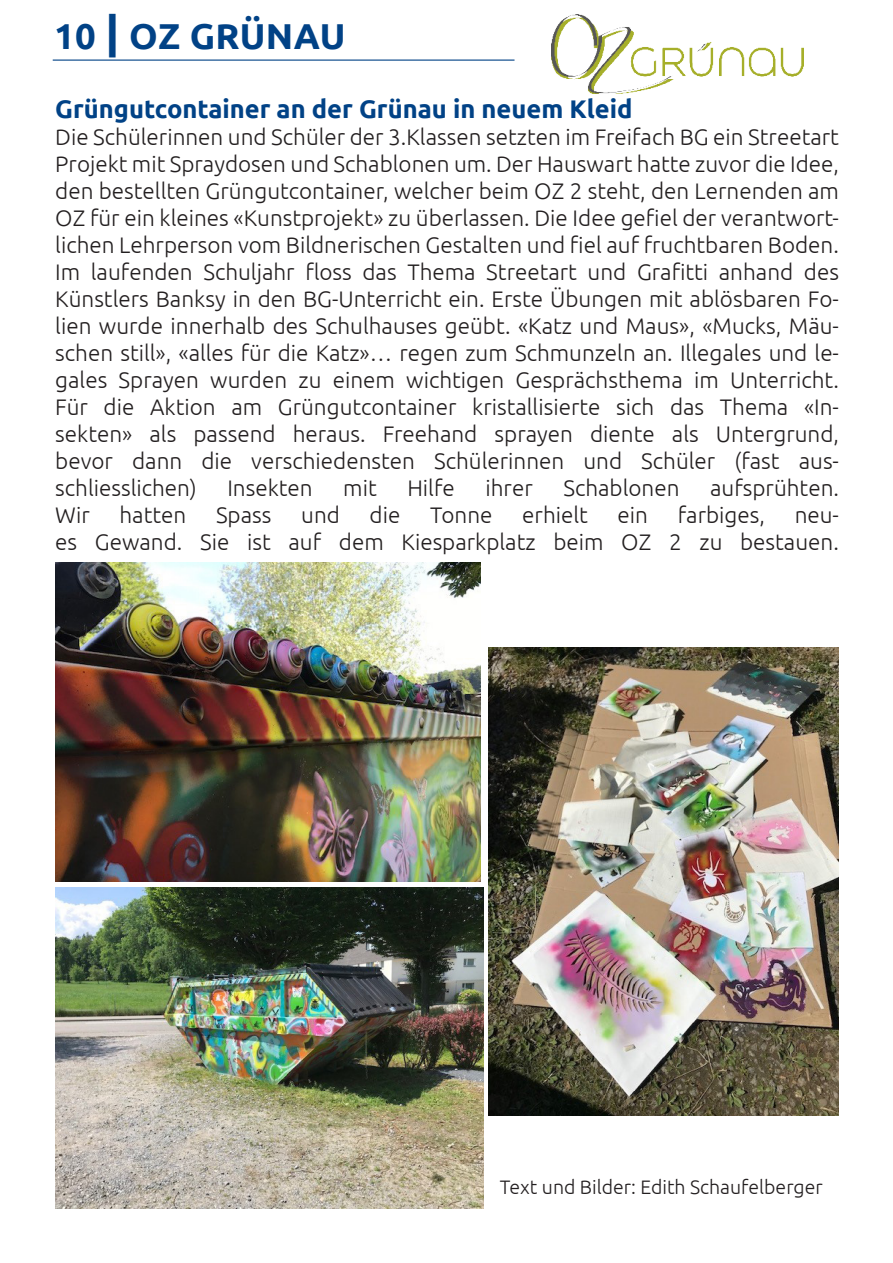
<style>
.page{position:relative;width:893px;height:1263px;background:#fff}
.page>*{position:absolute;margin:0;border:0;box-sizing:border-box;transform-origin:0 0}
.t1{font:700 36px "Ubuntu";letter-spacing:.005em;color:#014286}
.t2{font:700 25.5px "Ubuntu";color:#014286}
.t3{font:300 22.5px/27px "Ubuntu";color:#231f20;text-align:justify}
.t4{font:300 19.5px "Ubuntu";color:#231f20}
.s1{font-style:inherit}
.s2{font-size:45px}
</style>
<div class="page">
<hr style="left:53px;top:60px;width:461px;height:1px;background:#014286">
<img style="left:551px;top:15px;width:252px;height:78px">
<img style="left:488px;top:647px;width:351px;height:468px">
<img style="left:55px;top:562px;width:425px;height:319px">
<img style="left:55px;top:888px;width:428px;height:321px">
<h1 class="t1" style="left:54px;top:13px;width:293px"><span class="s1">10</span> <span class="s2">|</span> OZ GRÜNAU</h1>
<p class="t2" style="left:55px;top:92px;width:579px">Grüngutcontainer an der Grünau in neuem Kleid</p>
<p class="t3" style="left:55px;top:123px;width:785px">Die Schülerinnen und Schüler der 3.Klassen setzten im Freifach BG ein Streetart Projekt mit Spraydosen und Schablonen um. Der Hauswart hatte zuvor die Idee, den bestellten Grüngutcontainer, welcher beim OZ 2 steht, den Lernenden am OZ für ein kleines «Kunstprojekt» zu überlassen. Die Idee gefiel der verantwort&shy;lichen Lehrperson vom Bildnerischen Gestalten und fiel auf fruchtbaren Boden.</p>
<p class="t3" style="left:55px;top:258px;width:785px">Im laufenden Schuljahr floss das Thema Streetart und Grafitti anhand des Künstlers Banksy in den BG-Unterricht ein. Erste Übungen mit ablösbaren Fo&shy;lien wurde innerhalb des Schulhauses geübt. «Katz und Maus», «Mucks, Mäu&shy;schen still», «alles für die Katz»… regen zum Schmunzeln an. Illegales und le&shy;gales Sprayen wurden zu einem wichtigen Gesprächsthema im Unterricht.</p>
<p class="t3" style="left:55px;top:393px;width:785px">Für die Aktion am Grüngutcontainer kristallisierte sich das Thema «In&shy;sekten» als passend heraus. Freehand sprayen diente als Untergrund, bevor dann die verschiedensten Schülerinnen und Schüler (fast aus&shy;schliesslichen)</p>
<p class="t3" style="left:227px;top:474px;width:87px">Insekten</p>
<p class="t3" style="left:343px;top:474px;width:35px">mit</p>
<p class="t3" style="left:407px;top:474px;width:49px">Hilfe</p>
<p class="t3" style="left:485px;top:474px;width:49px">ihrer</p>
<p class="t3" style="left:563px;top:474px;width:118px">Schablonen</p>
<p class="t3" style="left:710px;top:474px;width:130px">aufsprühten.</p>
<p class="t3" style="left:55px;top:501px;width:36px">Wir</p>
<p class="t3" style="left:119px;top:501px;width:68px">hatten</p>
<p class="t3" style="left:216px;top:501px;width:57px">Spass</p>
<p class="t3" style="left:301px;top:501px;width:40px">und</p>
<p class="t3" style="left:370px;top:501px;width:32px">die</p>
<p class="t3" style="left:430px;top:501px;width:64px">Tonne</p>
<p class="t3" style="left:522px;top:501px;width:67px">erhielt</p>
<p class="t3" style="left:618px;top:501px;width:32px">ein</p>
<p class="t3" style="left:678px;top:501px;width:89px">farbiges,</p>
<p class="t3" style="left:55px;top:501px;width:785px;text-align:right">neu-<br>es Gewand. Sie ist auf dem Kiesparkplatz beim OZ 2 zu bestauen.</p>
<p class="t4" style="left:500px;top:1175px;width:325px">Text und Bilder: Edith Schaufelberger</p>
</div>
